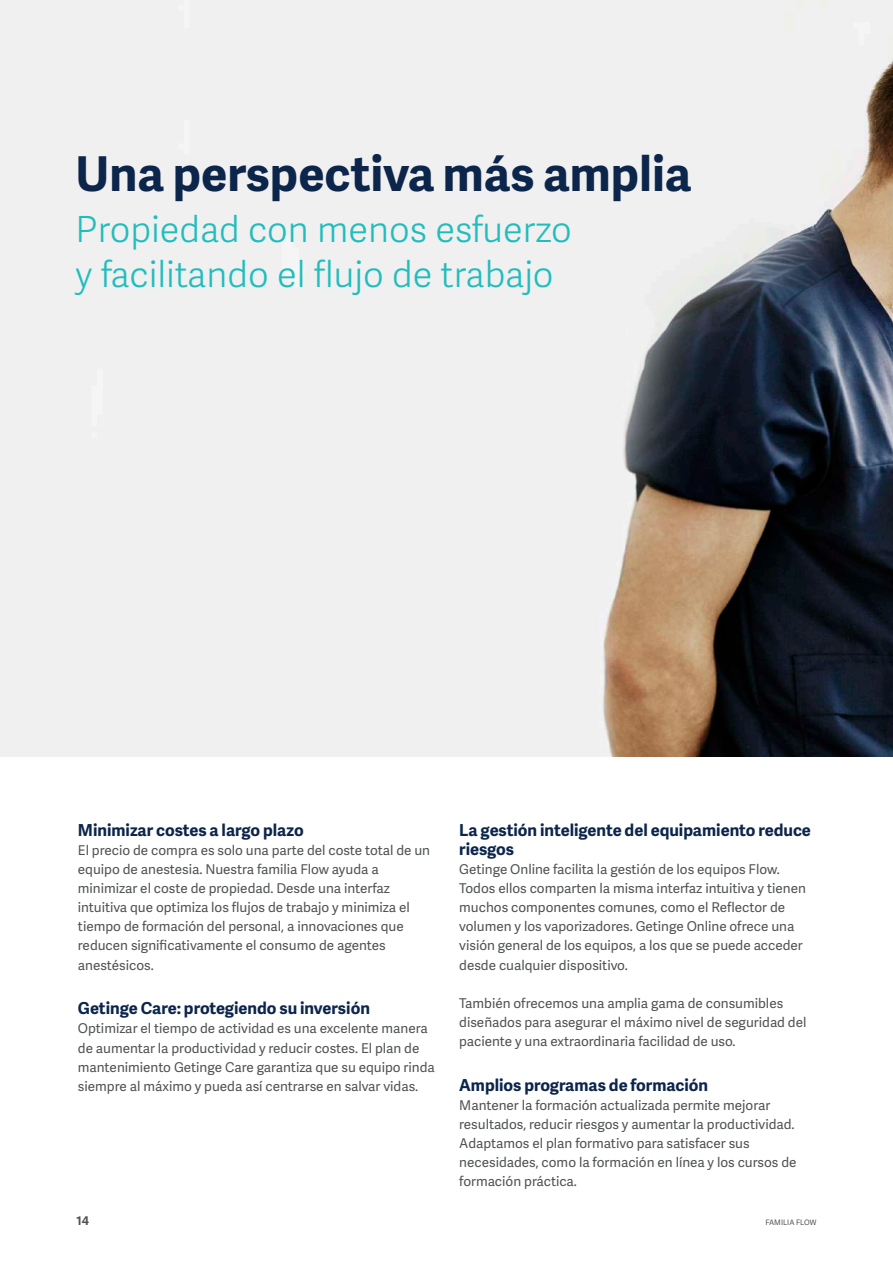
<style>
.page{position:relative;width:893px;height:1263px;background:#fff}
.page>*{position:absolute;margin:0;border:0;box-sizing:border-box;transform-origin:0 0}
.t1{font:700 48px "Adelle Sans";color:#0c254b}
.t2{font:300 36px/44.7px "Adelle Sans";color:#21bdbd}
.t3{font:700 16.5px/19.2px "Adelle Sans";color:#0c254b}
.t4{font:13.5px/19.2px "Adelle Sans";color:#505353}
.t5{font:700 12px "Adelle Sans";color:#505353}
.t6{font:7.5px "Adelle Sans";color:#505353}
</style>
<div class="page">
<img style="left:0;top:0;width:893px;height:756px">
<h1 class="t1" style="left:76px;top:139px;width:618px">Una perspectiva más amplia</h1>
<h2 class="t2" style="left:76px;top:206px;width:498px">Propiedad con menos esfuerzo y facilitando el flujo de trabajo</h2>
<p class="t3" style="left:78px;top:819px;width:227px">Minimizar costes a largo plazo</p>
<p class="t4" style="left:78px;top:840px;width:354px">El precio de compra es solo una parte del coste total de un equipo de anestesia. Nuestra familia Flow ayuda a minimizar el coste de propiedad. Desde una interfaz intuitiva que optimiza los flujos de trabajo y minimiza el tiempo de formación del personal, a innovaciones que reducen significativamente el consumo de agentes anestésicos.</p>
<p class="t3" style="left:78px;top:998px;width:294px">Getinge Care: protegiendo su inversión</p>
<p class="t4" style="left:78px;top:1018px;width:358px">Optimizar el tiempo de actividad es una excelente manera de aumentar la productividad y reducir costes. El plan de mantenimiento Getinge Care garantiza que su equipo rinda siempre al máximo y pueda así centrarse en salvar vidas.</p>
<p class="t3" style="left:459px;top:819px;width:353px">La gestión inteligente del equipamiento reduce riesgos</p>
<p class="t4" style="left:459px;top:859px;width:348px">Getinge Online facilita la gestión de los equipos Flow.<br>Todos ellos comparten la misma interfaz intuitiva y tienen muchos componentes comunes, como el Reflector de volumen y los vaporizadores. Getinge Online ofrece una visión general de los equipos, a los que se puede acceder desde cualquier dispositivo.</p>
<p class="t4" style="left:459px;top:993px;width:349px">También ofrecemos una amplia gama de consumibles diseñados para asegurar el máximo nivel de seguridad del paciente y una extraordinaria facilidad de uso.</p>
<p class="t3" style="left:459px;top:1074px;width:250px">Amplios programas de formación</p>
<p class="t4" style="left:459px;top:1095px;width:339px">Mantener la formación actualizada permite mejorar resultados, reducir riesgos y aumentar la productividad.<br>Adaptamos el plan formativo para satisfacer sus necesidades, como la formación en línea y los cursos de formación práctica.</p>
<p class="t5" style="left:77px;top:1211px;width:14px">14</p>
<p class="t6" style="left:765px;top:1217px;width:52px">FAMILIA FLOW</p>
</div>
